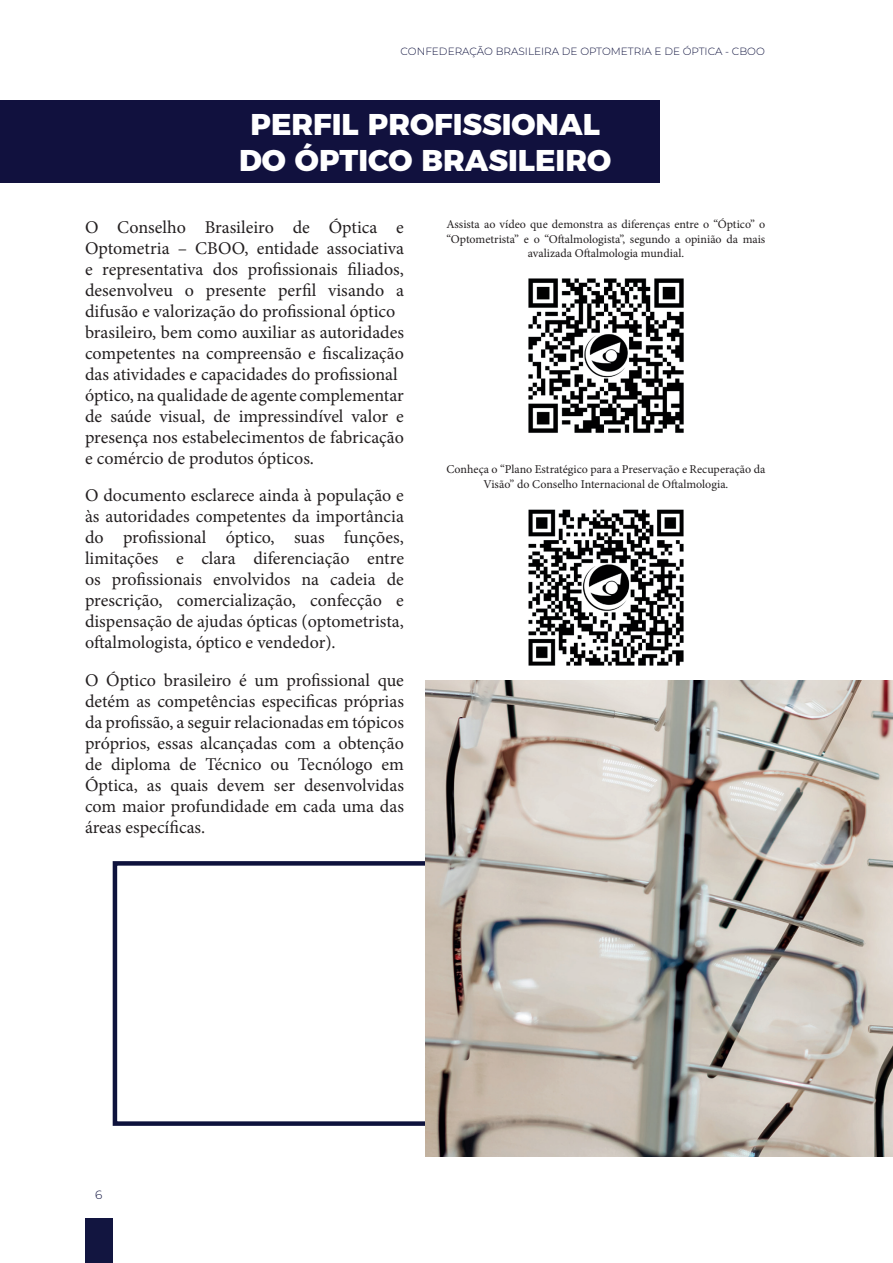
<style>
.page{position:relative;width:893px;height:1263px;background:#fff}
.page>*{position:absolute;margin:0;border:0;box-sizing:border-box;transform-origin:0 0}
.t1{font:800 30px/36px "Montserrat";color:#fff;text-align:center}
.t2{font:18px/21px "Minion Pro";color:#231f20;text-align:justify}
.t3{font:12px/14.4px "Minion Pro";color:#231f20;text-align:center}
.t4{font:300 12px "Montserrat";color:#121540}
.t5{font:300 10.5px "Montserrat";color:#121540}
</style>
<div class="page">
<svg style="left:113px;top:861px;width:312px;height:265px"></svg>
<img style="left:425px;top:680px;width:468px;height:477px">
<div style="left:85px;top:1219px;width:28px;height:44px;background:#121540"></div>
<div style="left:0;top:100px;width:659px;height:83px;background:#11113e"></div>
<img style="left:528px;top:278px;width:156px;height:155px">
<img style="left:528px;top:509px;width:156px;height:157px">
<p class="t5" style="left:401px;top:44px;width:366px">CONFEDERAÇÃO BRASILEIRA DE OPTOMETRIA E DE ÓPTICA - CBOO</p>
<h1 class="t1" style="left:239px;top:104px;width:373px">PERFIL PROFISSIONAL<br>DO ÓPTICO BRASILEIRO</h1>
<p class="t2" style="left:85px;top:217px;width:320px;text-align:left">O Conselho Brasileiro de Óptica e Optometria – CBOO, entidade associativa e representativa dos profissionais filiados, desenvolveu o presente perfil visando a difusão e valorização do profissional óptico brasileiro, bem como auxiliar as autoridades competentes na compreensão e fiscalização das atividades e capacidades do profissional óptico, na qualidade de agente complementar de saúde visual, de impressindível valor e presença nos estabelecimentos de fabricação e comércio de produtos ópticos.</p>
<p class="t2" style="left:85px;top:485px;width:320px">O documento esclarece ainda à população e às autoridades competentes da importância do profissional óptico, suas funções, limitações e clara diferenciação entre os profissionais envolvidos na cadeia de prescrição, comercialização, confecção e dispensação de ajudas ópticas (optometrista, oftalmologista, óptico e vendedor).</p>
<p class="t2" style="left:85px;top:670px;width:320px">O Óptico brasileiro é um profissional que detém as competências especificas próprias da profissão, a seguir relacionadas em tópicos próprios, essas alcançadas com a obtenção de diploma de Técnico ou Tecnólogo em Óptica, as quais devem ser desenvolvidas com maior profundidade em cada uma das áreas específicas.</p>
<p class="t3" style="left:446px;top:217px;width:320px">Assista ao vídeo que demonstra as diferenças entre o “Óptico” o “Optometrista” e o “Oftalmologista”, segundo a opinião da mais avalizada Oftalmologia mundial.</p>
<p class="t3" style="left:446px;top:462px;width:320px">Conheça o “Plano Estratégico para a Preservação e Recuperação da<br>Visão” do Conselho Internacional de Oftalmologia.</p>
<p class="t4" style="left:95px;top:1186px;width:9px">6</p>
</div>
